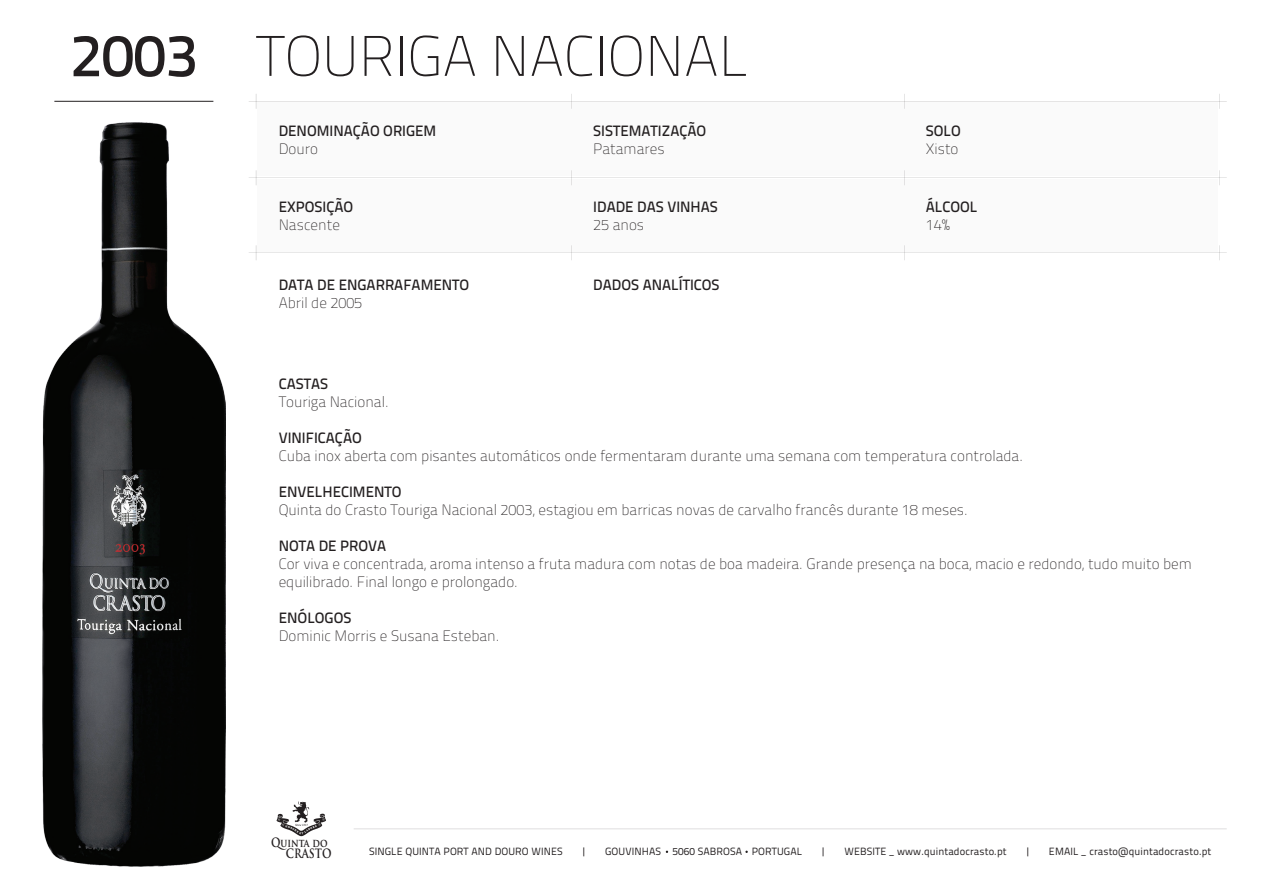
<style>
.page{position:relative;width:1263px;height:893px;background:#fff}
.page>*{position:absolute;margin:0;border:0;box-sizing:border-box;transform-origin:0 0}
.t1{font:100 57px "Titillium Text 22 L";color:#231f20}
.t2{font:100 15px/18px "Titillium Text 22 L";color:#231f20}
.t3{font:500 15px "Titillium Text 22 L";color:#231f20}
.t4{font:700 12.6px "Trajan Pro";color:#231f20;scale:.82 1}
.t5{font:700 11.1px "Trajan Pro";color:#231f20;scale:.82 1}
.t6{font:10.5px "Titillium Text 22 L";letter-spacing:.01em;color:#231f20}
.s1{font-weight:500;font-size:60px}
.s2{font-size:12.6px}
</style>
<div class="page">
<div style="left:258px;top:103px;width:960px;height:73px;background:#fafafa"></div>
<div style="left:258px;top:180px;width:960px;height:72px;background:#fafafa"></div>
<hr style="left:54px;top:101px;width:159px;height:1px;background:#231f20">
<svg style="left:276px;top:801px;width:50px;height:35px"></svg>
<hr style="left:354px;top:829px;width:873px;height:1px;background:#231f20">
<hr style="left:249px;top:101px;width:978px;height:1px;background:#231f20">
<svg style="left:256px;top:94px;width:1px;height:15px"></svg>
<svg style="left:571px;top:94px;width:1px;height:15px"></svg>
<svg style="left:904px;top:94px;width:1px;height:15px"></svg>
<svg style="left:1219px;top:94px;width:1px;height:15px"></svg>
<hr style="left:249px;top:178px;width:978px;height:1px;background:#231f20">
<svg style="left:256px;top:170px;width:1px;height:15px"></svg>
<svg style="left:571px;top:170px;width:1px;height:15px"></svg>
<svg style="left:904px;top:170px;width:1px;height:15px"></svg>
<svg style="left:1219px;top:170px;width:1px;height:15px"></svg>
<hr style="left:249px;top:253px;width:978px;height:1px;background:#231f20">
<svg style="left:256px;top:245px;width:1px;height:15px"></svg>
<svg style="left:571px;top:245px;width:1px;height:15px"></svg>
<svg style="left:904px;top:245px;width:1px;height:15px"></svg>
<svg style="left:1219px;top:245px;width:1px;height:15px"></svg>
<img style="left:42px;top:122px;width:183px;height:744px">
<h1 class="t1" style="left:70px;top:15px;width:680px"><span class="s1">2003</span> TOURIGA NACIONAL</h1>
<p class="t3" style="left:279px;top:119px;width:159px">DENOMINAÇÃO ORIGEM</p>
<p class="t2" style="left:279px;top:139px;width:41px">Douro</p>
<p class="t3" style="left:593px;top:119px;width:115px">SISTEMATIZAÇÃO</p>
<p class="t2" style="left:593px;top:139px;width:73px">Patamares</p>
<p class="t3" style="left:279px;top:196px;width:76px">EXPOSIÇÃO</p>
<p class="t2" style="left:279px;top:215px;width:63px">Nascente</p>
<p class="t3" style="left:593px;top:196px;width:126px">IDADE DAS VINHAS</p>
<p class="t2" style="left:593px;top:215px;width:52px">25 anos</p>
<p class="t3" style="left:279px;top:274px;width:192px">DATA DE ENGARRAFAMENTO</p>
<p class="t2" style="left:279px;top:293px;width:85px">Abril de 2005</p>
<p class="t3" style="left:593px;top:274px;width:128px">DADOS ANALÍTICOS</p>
<p class="t3" style="left:926px;top:119px;width:37px">SOLO</p>
<p class="t2" style="left:926px;top:139px;width:34px">Xisto</p>
<p class="t3" style="left:926px;top:196px;width:53px">ÁLCOOL</p>
<p class="t2" style="left:926px;top:215px;width:25px">14%</p>
<p class="t3" style="left:279px;top:373px;width:51px">CASTAS</p>
<p class="t2" style="left:279px;top:392px;width:112px">Touriga Nacional.</p>
<p class="t3" style="left:279px;top:427px;width:85px">VINIFICAÇÃO</p>
<p class="t2" style="left:279px;top:446px;width:746px">Cuba inox aberta com pisantes automáticos onde fermentaram durante uma semana com temperatura controlada.</p>
<p class="t3" style="left:279px;top:481px;width:124px">ENVELHECIMENTO</p>
<p class="t2" style="left:279px;top:500px;width:691px">Quinta do Crasto Touriga Nacional 2003, estagiou em barricas novas de carvalho francês durante 18 meses.</p>
<p class="t3" style="left:279px;top:535px;width:109px">NOTA DE PROVA</p>
<p class="t2" style="left:279px;top:554px;width:915px">Cor viva e concentrada, aroma intenso a fruta madura com notas de boa madeira. Grande presença na boca, macio e redondo, tudo muito bem equilibrado. Final longo e prolongado.</p>
<p class="t3" style="left:279px;top:607px;width:74px">ENÓLOGOS</p>
<p class="t2" style="left:279px;top:626px;width:222px">Dominic Morris e Susana Esteban.</p>
<p class="t5" style="left:271px;top:836px;width:70px"><span class="s2">Q</span>uinta do</p>
<p class="t4" style="left:286px;top:845px;width:57px">CRASTO</p>
<p class="t6" style="left:369px;top:844px;width:195px">SINGLE QUINTA PORT AND DOURO WINES</p>
<p class="t6" style="left:581px;top:844px;width:7px">|</p>
<p class="t6" style="left:605px;top:844px;width:199px">GOUVINHAS 5060 SABROSA PORTUGAL</p>
<p class="t6" style="left:821px;top:844px;width:7px">|</p>
<p class="t6" style="left:844px;top:844px;width:164px">WEBSITE _ www.quintadocrasto.pt</p>
<p class="t6" style="left:1025px;top:844px;width:7px">|</p>
<p class="t6" style="left:1049px;top:844px;width:164px">EMAIL _ crasto@quintadocrasto.pt</p>
</div>
